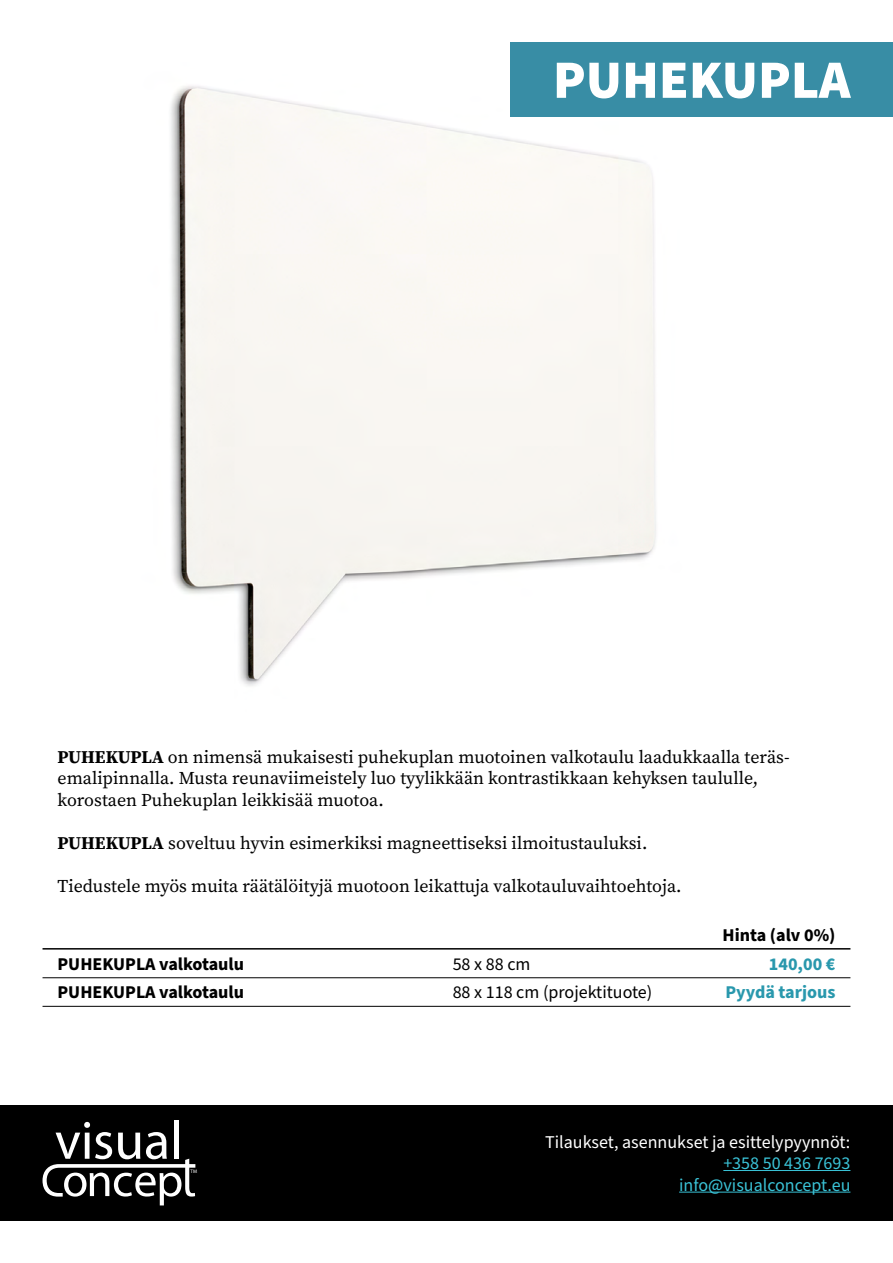
<style>
.page{position:relative;width:893px;height:1263px;background:#fff}
.page>*{position:absolute;margin:0;border:0;box-sizing:border-box;transform-origin:0 0}
.t1{font:900 54px "Source Sans Pro";color:#fff}
.t2{font:18px/21.6px "Source Serif Variable";color:#000}
.t3{font:700 18px "Source Sans Pro";color:#000}
.t4{font:18px "Source Sans Pro";color:#fff}
.t5{font:18px/21.6px "Source Sans Pro";color:#3ac2d6;text-align:right}
.t6{font:18px "Source Sans Pro";color:#000}
.t7{font:700 18px/28.5px "Source Sans Pro";color:#2998ad;text-align:right}
.t8{font:5.1px "Myriad Pro";color:#fff}
</style>
<div class="page">
<img style="left:170px;top:86px;width:486px;height:600px">
<div style="left:0;top:1105px;width:893px;height:115px;background:#000"></div>
<div style="left:174px;top:1120px;width:5px;height:39px;background:#fff"></div>
<svg style="left:43px;top:1122px;width:152px;height:83px"></svg>
<hr style="left:723px;top:1170px;width:127px;height:1px;background:#3ac2d6">
<hr style="left:679px;top:1192px;width:171px;height:1px;background:#3ac2d6">
<div style="left:510px;top:43px;width:383px;height:74px;background:#388da5"></div>
<hr style="left:43px;top:948px;width:807px;height:1px;background:#000">
<hr style="left:43px;top:977px;width:807px;height:1px;background:#000">
<hr style="left:43px;top:1006px;width:807px;height:1px;background:#000">
<h1 class="t1" style="left:553px;top:43px;width:299px">PUHEKUPLA</h1>
<p class="t2" style="left:58px;top:746px;width:734px">PUHEKUPLA on nimensä mukaisesti puhekuplan muotoinen valkotaulu laadukkaalla teräs&shy;emalipinnalla. Musta reunaviimeistely luo tyylikkään kontrastikkaan kehyksen taululle, korostaen Puhekuplan leikkisää muotoa.</p>
<p class="t2" style="left:58px;top:832px;width:591px">PUHEKUPLA soveltuu hyvin esimerkiksi magneettiseksi ilmoitustauluksi.</p>
<p class="t2" style="left:58px;top:875px;width:626px">Tiedustele myös muita räätälöityjä muotoon leikattuja valkotauluvaihtoehtoja.</p>
<p class="t3" style="left:723px;top:922px;width:114px">Hinta (alv 0%)</p>
<p class="t7" style="left:725px;top:950px;width:112px">140,00 €<br>Pyydä tarjous</p>
<p class="t3" style="left:58px;top:951px;width:188px">PUHEKUPLA valkotaulu</p>
<p class="t6" style="left:453px;top:951px;width:79px">58 x 88 cm</p>
<p class="t3" style="left:58px;top:980px;width:188px">PUHEKUPLA valkotaulu</p>
<p class="t6" style="left:453px;top:980px;width:201px">88 x 118 cm (projektituote)</p>
<p class="t8" style="left:191px;top:1168px;width:8px">TM</p>
<p class="t4" style="left:545px;top:1129px;width:307px">Tilaukset, asennukset ja esittelypyynnöt:</p>
<p class="t5" style="left:679px;top:1153px;width:173px">+358 50 436 7693 info@visualconcept.eu</p>
</div>
